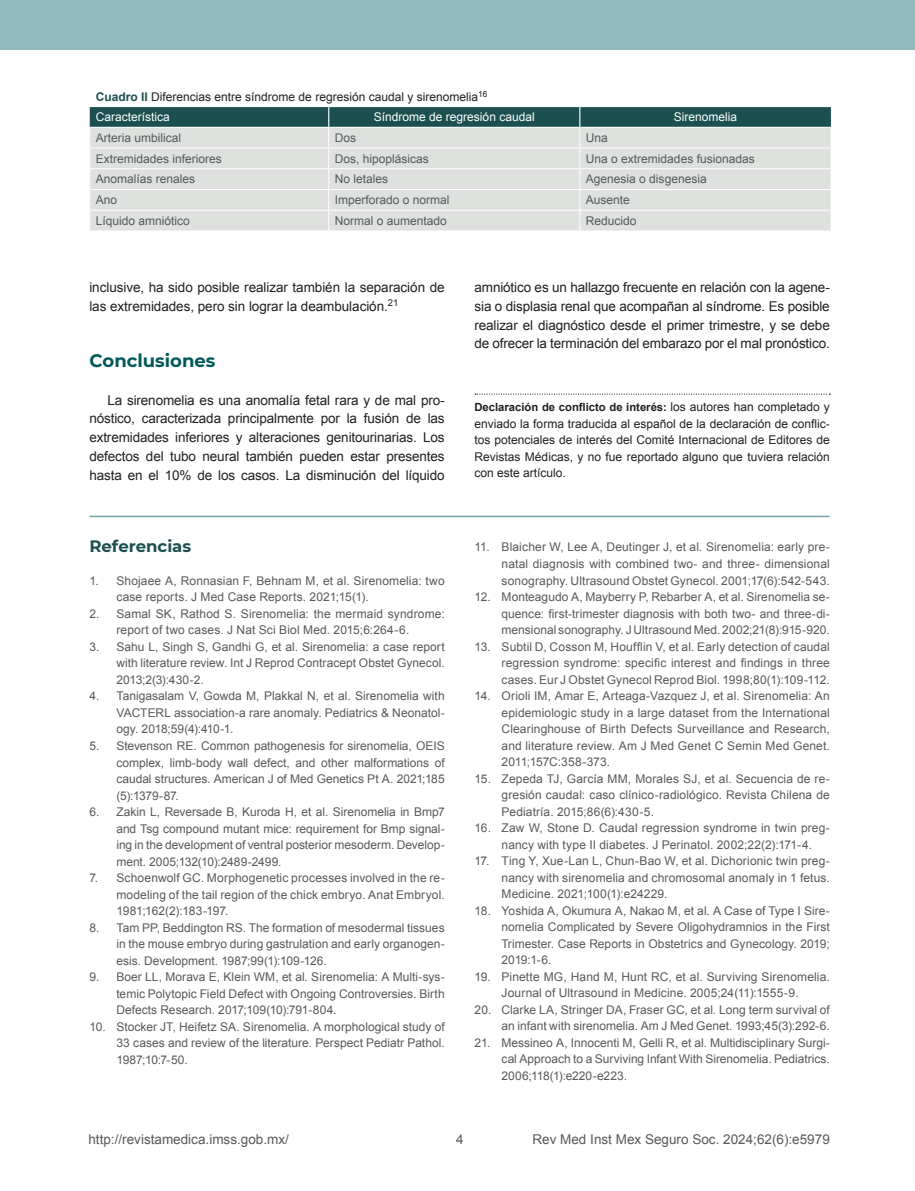
<style>
.page{position:relative;width:915px;height:1191px;background:#fff}
.page>*{position:absolute;margin:0;border:0;box-sizing:border-box;transform-origin:0 0}
.t1{font:700 18px "Montserrat";color:#01585b}
.t2{font:700 16.5px "Montserrat";color:#1c4f4f}
.t3{font:13.5px/18.8px "Arial";letter-spacing:-.01em;color:#231f20;text-align:justify}
.t4{font:13.5px "Arial";color:#58595b}
.t5{font:12px/16.5px "Arial";letter-spacing:.005em;color:#58595b;text-align:justify}
.t6{font:12px/16.5px "Arial";color:#231f20}
.t7{font:12px "Arial";color:#fff}
.t8{font:700 11.25px "Arial";color:#231f20}
.s1{font-weight:700;color:#1c4f4f}
.s2{color:#fff}
.s3{font-weight:400;font-size:12px}
</style>
<div class="page">
<div style="left:0;top:0;width:914px;height:50px;background:#93bbbb"></div>
<svg style="left:89px;top:106px;width:742px;height:125px;background:#c1cbc9"></svg>
<svg style="left:475px;top:393px;width:355px;height:2px"></svg>
<hr style="left:89px;top:515px;width:740px;height:2px;background:#70a6a6">
<p class="t6" style="left:96px;top:86px;width:393px;line-height:20.7px"><span class="s1">Cuadro II</span> Diferencias entre síndrome de regresión caudal y sirenomelia<sup>16<br></sup><span class="s2">Característica</span></p>
<p class="t7" style="left:374px;top:109px;width:162px">Síndrome de regresión caudal</p>
<p class="t7" style="left:673px;top:109px;width:65px">Sirenomelia</p>
<p class="t5" style="left:96px;top:130px;width:87px">Arteria umbilical</p>
<p class="t5" style="left:334px;top:130px;width:23px">Dos</p>
<p class="t5" style="left:585px;top:130px;width:24px">Una</p>
<p class="t5" style="left:96px;top:150px;width:128px">Extremidades inferiores</p>
<p class="t5" style="left:334px;top:150px;width:96px">Dos, hipoplásicas</p>
<p class="t5" style="left:585px;top:150px;width:170px">Una o extremidades fusionadas</p>
<p class="t5" style="left:96px;top:171px;width:101px">Anomalías renales</p>
<p class="t5" style="left:334px;top:171px;width:55px">No letales</p>
<p class="t5" style="left:585px;top:171px;width:122px">Agenesia o disgenesia</p>
<p class="t5" style="left:96px;top:192px;width:23px">Ano</p>
<p class="t5" style="left:335px;top:192px;width:116px">Imperforado o normal</p>
<p class="t5" style="left:585px;top:192px;width:46px">Ausente</p>
<p class="t5" style="left:96px;top:213px;width:96px">Líquido amniótico</p>
<p class="t5" style="left:335px;top:213px;width:114px">Normal o aumentado</p>
<p class="t5" style="left:585px;top:213px;width:52px">Reducido</p>
<p class="t3" style="left:89px;top:278px;width:356px">inclusive, ha sido posible realizar también la separación de las extremidades, pero sin lograr la deambulación.<sup>21</sup></p>
<h1 class="t1" style="left:89px;top:348px;width:127px">Conclusiones</h1>
<p class="t3" style="left:89px;top:391px;width:357px;text-indent:18px">La sirenomelia es una anomalía fetal rara y de mal pro&shy;nóstico, caracterizada principalmente por la fusión de las extremidades inferiores y alteraciones genitourinarias. Los defectos del tubo neural también pueden estar presentes hasta en el 10% de los casos. La disminución del líquido</p>
<h2 class="t2" style="left:89px;top:534px;width:103px">Referencias</h2>
<p class="t5" style="left:116px;top:572px;width:330px;text-indent:-27px">1. Shojaee A, Ronnasian F, Behnam M, et al. Sirenomelia: two case reports. J Med Case Reports. 2021;15(1).</p>
<p class="t5" style="left:116px;top:605px;width:330px;text-indent:-27px">2. Samal SK, Rathod S. Sirenomelia: the mermaid syndrome: report of two cases. J Nat Sci Biol Med. 2015;6:264-6.</p>
<p class="t5" style="left:116px;top:638px;width:330px;text-indent:-27px">3. Sahu L, Singh S, Gandhi G, et al. Sirenomelia: a case report with literature review. Int J Reprod Contracept Obstet Gynecol.<br>2013;2(3):430-2.</p>
<p class="t5" style="left:116px;top:688px;width:330px;text-indent:-27px">4. Tanigasalam V, Gowda M, Plakkal N, et al. Sirenomelia with VACTERL association-a rare anomaly. Pediatrics &amp; Neonatol&shy;ogy. 2018;59(4):410-1.</p>
<p class="t5" style="left:116px;top:737px;width:330px;text-indent:-27px">5. Stevenson RE. Common pathogenesis for sirenomelia, OEIS complex, limb-body wall defect, and other malformations of caudal structures. American J of Med Genetics Pt A. 2021;185 (5):1379-87.</p>
<p class="t5" style="left:116px;top:803px;width:330px;text-indent:-27px">6. Zakin L, Reversade B, Kuroda H, et al. Sirenomelia in Bmp7 and Tsg compound mutant mice: requirement for Bmp signal&shy;ing in the development of ventral posterior mesoderm. Develop&shy;ment. 2005;132(10):2489-2499.</p>
<p class="t5" style="left:116px;top:869px;width:330px;text-indent:-27px">7. Schoenwolf GC. Morphogenetic processes involved in the re&shy;modeling of the tail region of the chick embryo. Anat Embryol.<br>1981;162(2):183-197.</p>
<p class="t5" style="left:116px;top:919px;width:330px;text-indent:-27px">8. Tam PP, Beddington RS. The formation of mesodermal tissues in the mouse embryo during gastrulation and early organogen&shy;esis. Development. 1987;99(1):109-126.</p>
<p class="t5" style="left:116px;top:968px;width:330px;text-indent:-27px">9. Boer LL, Morava E, Klein WM, et al. Sirenomelia: A Multi-sys&shy;temic Polytopic Field Defect with Ongoing Controversies. Birth Defects Research. 2017;109(10):791-804.</p>
<p class="t5" style="left:116px;top:1018px;width:330px;text-indent:-27px">10. Stocker JT, Heifetz SA. Sirenomelia. A morphological study of 33 cases and review of the literature. Perspect Pediatr Pathol.<br>1987;10:7-50.</p>
<p class="t3" style="left:474px;top:278px;width:357px">amniótico es un hallazgo frecuente en relación con la agene&shy;sia o displasia renal que acompañan al síndrome. Es posible realizar el diagnóstico desde el primer trimestre, y se debe de ofrecer la terminación del embarazo por el mal pronóstico.</p>
<p class="t8" style="left:474px;top:400px;width:357px">Declaración de conflicto de interés: <span class="s3">los autores han completado y</span></p>
<p class="t6" style="left:474px;top:415px;width:357px;text-align:justify">enviado la forma traducida al español de la declaración de conflic&shy;tos potenciales de interés del Comité Internacional de Editores de Revistas Médicas, y no fue reportado alguno que tuviera relación con este artículo.</p>
<p class="t5" style="left:501px;top:539px;width:330px;text-indent:-27px">11. Blaicher W, Lee A, Deutinger J, et al. Sirenomelia: early pre&shy;natal diagnosis with combined two- and three- dimensional sonography. Ultrasound Obstet Gynecol. 2001;17(6):542-543.</p>
<p class="t5" style="left:501px;top:588px;width:330px;text-indent:-27px">12. Monteagudo A, Mayberry P, Rebarber A, et al. Sirenomelia se&shy;quence: first-trimester diagnosis with both two- and three-di&shy;mensional sonography. J Ultrasound Med. 2002;21(8):915-920.</p>
<p class="t5" style="left:501px;top:638px;width:330px;text-indent:-27px">13. Subtil D, Cosson M, Houfflin V, et al. Early detection of caudal regression syndrome: specific interest and findings in three cases. Eur J Obstet Gynecol Reprod Biol. 1998;80(1):109-112.</p>
<p class="t5" style="left:501px;top:687px;width:330px;text-indent:-27px">14. Orioli IM, Amar E, Arteaga-Vazquez J, et al. Sirenomelia: An epidemiologic study in a large dataset from the International Clearinghouse of Birth Defects Surveillance and Research, and literature review. Am J Med Genet C Semin Med Genet.<br>2011;157C:358-373.</p>
<p class="t5" style="left:501px;top:770px;width:330px;text-indent:-27px">15. Zepeda TJ, García MM, Morales SJ, et al. Secuencia de re&shy;gresión caudal: caso clínico-radiológico. Revista Chilena de Pediatría. 2015;86(6):430-5.</p>
<p class="t5" style="left:501px;top:819px;width:330px;text-indent:-27px">16. Zaw W, Stone D. Caudal regression syndrome in twin preg&shy;nancy with type II diabetes. J Perinatol. 2002;22(2):171-4.</p>
<p class="t5" style="left:501px;top:852px;width:330px;text-indent:-27px">17. Ting Y, Xue-Lan L, Chun-Bao W, et al. Dichorionic twin preg&shy;nancy with sirenomelia and chromosomal anomaly in 1 fetus.<br>Medicine. 2021;100(1):e24229.</p>
<p class="t5" style="left:501px;top:902px;width:330px;text-indent:-27px">18. Yoshida A, Okumura A, Nakao M, et al. A Case of Type I Sire&shy;nomelia Complicated by Severe Oligohydramnios in the First Trimester. Case Reports in Obstetrics and Gynecology. 2019; 2019:1-6.</p>
<p class="t5" style="left:474px;top:968px;width:357px;text-align:center">19. Pinette MG, Hand M, Hunt RC, et al. Surviving Sirenomelia.<br>Journal of Ultrasound in Medicine. 2005;24(11):1555-9.</p>
<p class="t5" style="left:474px;top:1001px;width:357px;text-align:right">20. Clarke LA, Stringer DA, Fraser GC, et al. Long term survival of an infant with sirenomelia. Am J Med Genet. 1993;45(3):292-6.</p>
<p class="t5" style="left:501px;top:1034px;width:330px;text-indent:-27px">21. Messineo A, Innocenti M, Gelli R, et al. Multidisciplinary Surgi&shy;cal Approach to a Surviving Infant With Sirenomelia. Pediatrics.<br>2006;118(1):e220-e223.</p>
<p class="t4" style="left:88px;top:1130px;width:202px">http://revistamedica.imss.gob.mx/</p>
<p class="t4" style="left:456px;top:1130px;width:9px">4</p>
<p class="t4" style="left:532px;top:1130px;width:299px">Rev Med Inst Mex Seguro Soc. 2024;62(6):e5979</p>
</div>
